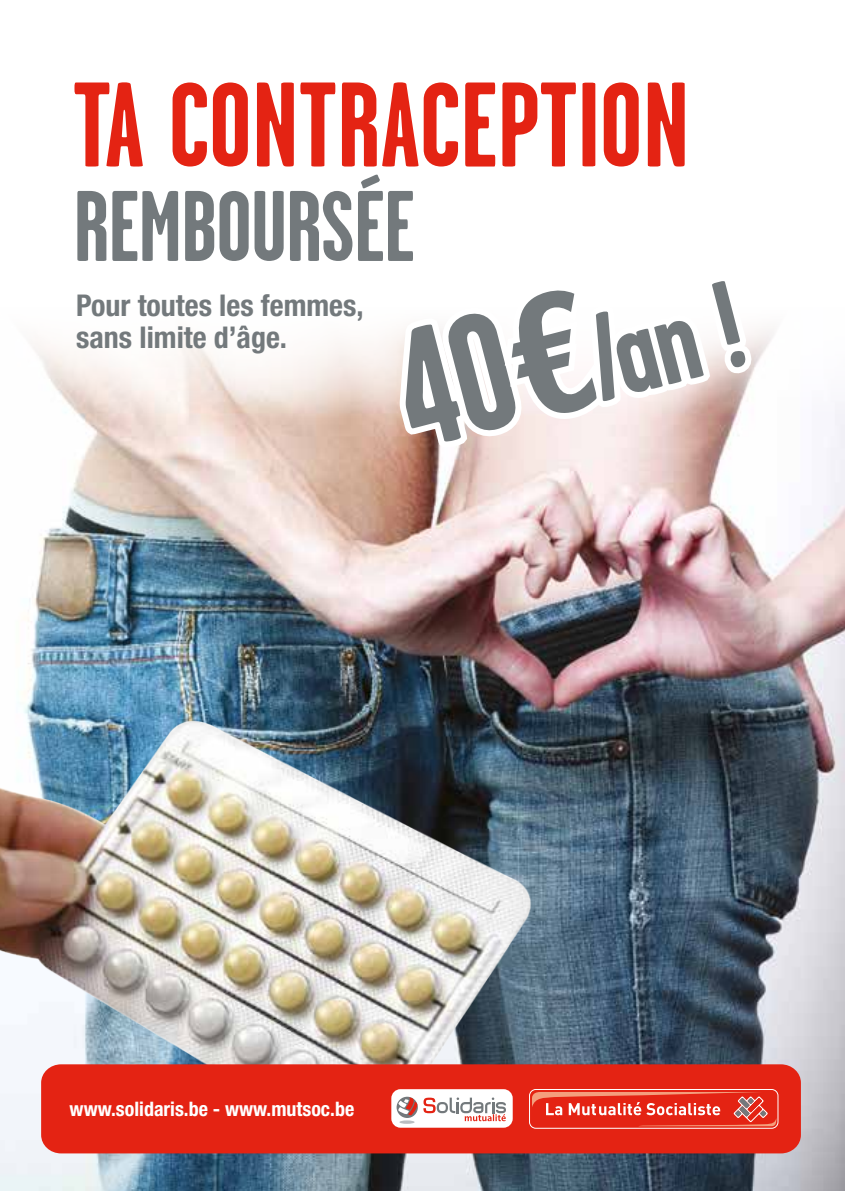
<style>
.page{position:relative;width:845px;height:1191px;background:#fff}
.page>*{position:absolute;margin:0;border:0;box-sizing:border-box;transform-origin:0 0}
.t1{font:700 124.2px "Garage Gothic";color:#73797c}
.t2{font:700 120px "Garage Gothic";color:#e42313}
.t3{font:700 100px "Garage Gothic";letter-spacing:-.01em;color:#73797c}
.t4{font:700 condensed 30px/32px "Helvetica Neue LT Std";color:#73797c}
.t5{font:700 condensed 20px "Helvetica Neue LT Std";color:#fff}
</style>
<div class="page">
<img style="left:0;top:330px;width:845px;height:861px">
<img style="left:0;top:700px;width:633px;height:477px">
<div style="left:41px;top:1064px;width:760px;height:89px;background:#e42313;border-radius:19px"></div>
<div style="left:391px;top:1089px;width:122px;height:38px;background:#fff;border-radius:9px"></div>
<hr style="left:399px;top:1120px;width:16px;height:3px;background:#babec2;border-radius:50%">
<svg style="left:396px;top:1096px;width:22px;height:22px"></svg>
<svg style="left:398px;top:1097px;width:108px;height:24px"></svg>
<svg style="left:529px;top:1089px;width:248px;height:39px"></svg>
<svg style="left:839px;top:1189px;width:6px;height:2px"></svg>
<svg style="left:387px;top:328px;width:372px;height:129px"></svg>
<h2 class="t2" style="left:73px;top:62px;width:618px">TA CONTRACEPTION</h2>
<h3 class="t3" style="left:73px;top:174px;width:343px">REMBOURSÉE</h3>
<p class="t4" style="left:76px;top:289px;width:289px">Pour toutes les femmes, sans limite d’âge.</p>
<h1 class="t1" style="left:574px;top:297px;width:156px;rotate:-14deg">/an !</h1>
<p class="t5" style="left:70px;top:1096px;width:286px">www.solidaris.be - www.mutsoc.be</p>
</div>
